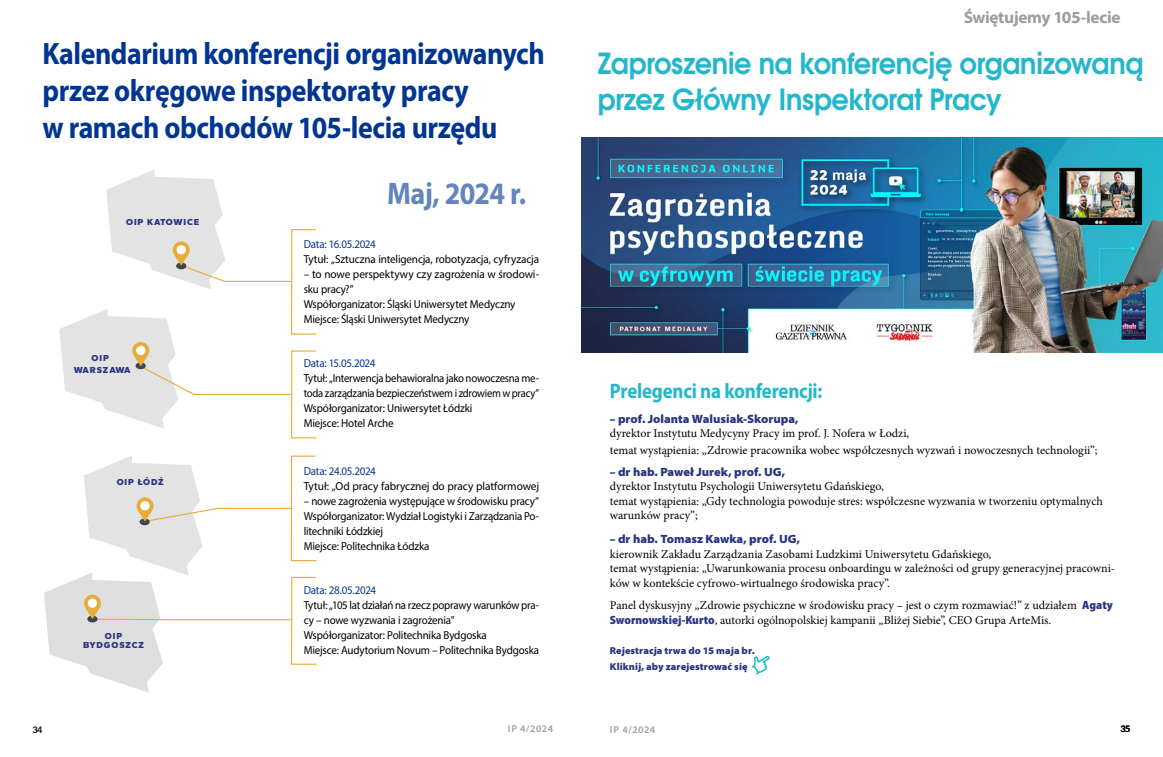
<style>
.page{position:relative;width:1163px;height:757px;background:#fff}
.page>*{position:absolute;margin:0;border:0;box-sizing:border-box;transform-origin:0 0}
.t1{font:700 31.3px "Myriad Pro";letter-spacing:-.025em;color:#6384bc;scale:.9 1}
.t2{font:700 31px/37px "Myriad Pro";letter-spacing:-.015em;color:#003591;scale:.9 1}
.t3{font:700 29px/36px "Te X Gyre Adventor";letter-spacing:-.015em;color:#24b7cb;scale:.94 1}
.t4{font:700 21px "Myriad Pro";letter-spacing:-.015em;color:#24b7cb;scale:.9 1}
.t5{font:700 semi-expanded 17px "Myriad Pro";letter-spacing:-.025em;color:#9d9d9c;scale:.95 1}
.t6{font:12px/14.4px "Minion Pro";color:#000}
.t7{font:900 semi-expanded 12px "Myriad Pro";color:#283583;scale:.96 1}
.t8{font:11.6px/15.1px "Myriad Pro";letter-spacing:-.015em;color:#000}
.t9{font:11.6px/15.1px "Myriad Pro";letter-spacing:-.015em;color:#000;scale:.94 1}
.t10{font:11.6px/15.1px "Myriad Pro";letter-spacing:-.015em;color:#000;scale:.93 1}
.t11{font:11.6px/15.1px "Myriad Pro";letter-spacing:-.015em;color:#000;scale:.95 1}
.t12{font:11.6px "Myriad Pro";letter-spacing:-.025em;color:#063492;scale:.95 1}
.t13{font:11.6px "Myriad Pro";letter-spacing:-.015em;color:#000;scale:.96 1}
.t14{font:900 semi-expanded 10px/15.8px "Myriad Pro";letter-spacing:.005em;color:#283583;scale:.96 1}
.t15{font:600 10px "Myriad Pro";letter-spacing:.05em;color:#9d9d9c}
.t16{font:900 9px/9px "Gantari";letter-spacing:.1em;color:#283583;text-align:center}
.t17{font:700 9px "Lato";color:#000}
.s1{font-family:"Myriad Pro";font-weight:900;font-stretch:semi-condensed;color:#283583}
</style>
<div class="page">
<svg style="left:59px;top:170px;width:258px;height:269px"></svg>
<svg style="left:44px;top:455px;width:273px;height:237px"></svg>
<svg style="left:751px;top:655px;width:19px;height:19px"></svg>
<img style="left:581px;top:137px;width:581px;height:216px">
<h3 class="t5" style="left:963px;top:6px;width:166px">Świętujemy 105-lecie</h3>
<h2 class="t2" style="left:43px;top:34px;width:559px">Kalendarium konferencji organizowanych przez okręgowe inspektoraty pracy<br>w ramach obchodów 105-lecia urzędu</h2>
<h3 class="t3" style="left:597px;top:42px;width:582px">Zaproszenie na konferencję organizowaną przez Główny Inspektorat Pracy</h3>
<p class="t16" style="left:126px;top:217px;width:75px">OIP KATOWICE</p>
<p class="t16" style="left:74px;top:352px;width:58px;line-height:12px">OIP<br>WARSZAWA</p>
<p class="t16" style="left:117px;top:477px;width:49px">OIP ŁÓDŹ</p>
<p class="t16" style="left:83px;top:631px;width:62px">OIP<br>BYDGOSZCZ</p>
<h1 class="t1" style="left:387px;top:173px;width:156px">Maj, 2024 r.</h1>
<p class="t12" style="left:304px;top:237px;width:77px">Data: 16.05.2024</p>
<p class="t13" style="left:304px;top:252px;width:247px">Tytuł: „Sztuczna inteligencja, robotyzacja, cyfryzacja</p>
<p class="t8" style="left:304px;top:267px;width:237px">– to nowe perspektywy czy zagrożenia w środowi&shy;sku pracy?”<br>Współorganizator: Śląski Uniwersytet Medyczny Miejsce: Śląski Uniwersytet Medyczny</p>
<p class="t12" style="left:304px;top:356px;width:77px">Data: 15.05.2024</p>
<p class="t10" style="left:304px;top:371px;width:254px">Tytuł: „Interwencja behawioralna jako nowoczesna me&shy;toda zarządzania bezpieczeństwem i zdrowiem w pracy” Współorganizator: Uniwersytet Łódzki<br>Miejsce: Hotel Arche</p>
<p class="t12" style="left:304px;top:464px;width:77px">Data: 24.05.2024</p>
<p class="t8" style="left:304px;top:478px;width:237px">Tytuł: „Od pracy fabrycznej do pracy platformowej</p>
<p class="t11" style="left:304px;top:494px;width:249px">– nowe zagrożenia występujące w środowisku pracy” Współorganizator: Wydział Logistyki i Zarządzania Po&shy;litechniki Łódzkiej<br>Miejsce: Politechnika Łódzka</p>
<p class="t12" style="left:304px;top:582px;width:78px">Data: 28.05.2024</p>
<p class="t9" style="left:304px;top:597px;width:252px">Tytuł: „105 lat działań na rzecz poprawy warunków pra&shy;cy – nowe wyzwania i zagrożenia”<br>Współorganizator: Politechnika Bydgoska<br>Miejsce: Audytorium Novum – Politechnika Bydgoska</p>
<h3 class="t4" style="left:609px;top:377px;width:237px">Prelegenci na konferencji:</h3>
<p class="t7" style="left:609px;top:410px;width:198px">– prof. Jolanta Walusiak-Skorupa,</p>
<p class="t6" style="left:609px;top:425px;width:489px;line-height:17.2px">dyrektor Instytutu Medycyny Pracy im prof. J. Nofera w Łodzi,<br>temat wystąpienia: „Zdrowie pracownika wobec współczesnych wyzwań i nowoczesnych technologii”;</p>
<p class="t7" style="left:609px;top:463px;width:184px">– dr hab. Paweł Jurek, prof. UG,</p>
<p class="t6" style="left:609px;top:479px;width:494px">dyrektor Instytutu Psychologii Uniwersytetu Gdańskiego,<br>temat wystąpienia: „Gdy technologia powoduje stres: współczesne wyzwania w tworzeniu optymalnych warunków pracy”;</p>
<p class="t7" style="left:609px;top:531px;width:200px">– dr hab. Tomasz Kawka, prof. UG,</p>
<p class="t6" style="left:609px;top:547px;width:506px">kierownik Zakładu Zarządzania Zasobami Ludzkimi Uniwersytetu Gdańskiego,<br>temat wystąpienia: „Uwarunkowania procesu onboardingu w zależności od grupy generacyjnej pracowni&shy;ków w kontekście cyfrowo-wirtualnego środowiska pracy”.</p>
<p class="t6" style="left:609px;top:598px;width:504px">Panel dyskusyjny „Zdrowie psychiczne w środowisku pracy – jest o czym rozmawiać!” z udziałem <span class="s1">Agaty<br>Swornowskiej-Kurto</span>, autorki ogólnopolskiej kampanii „Bliżej Siebie”, CEO Grupa ArteMis.</p>
<p class="t14" style="left:609px;top:642px;width:152px">Rejestracja trwa do 15 maja br.<br>Kliknij, aby zarejestrować się</p>
<p class="t17" style="left:32px;top:724px;width:12px">34</p>
<p class="t15" style="left:508px;top:723px;width:47px">IP 4/2024</p>
<p class="t15" style="left:610px;top:723px;width:47px">IP 4/2024</p>
<p class="t17" style="left:1120px;top:724px;width:11px">35</p>
</div>
